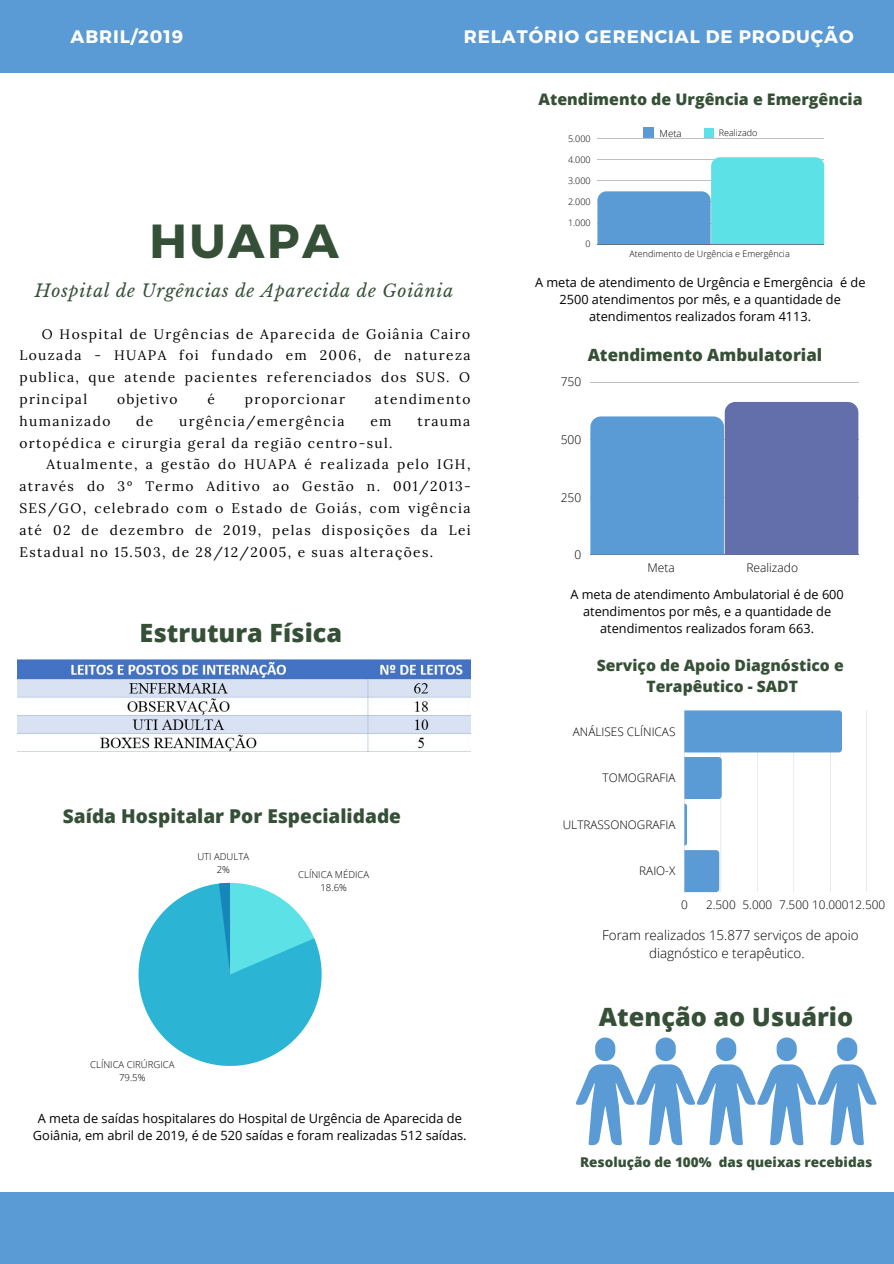
<style>
.page{position:relative;width:894px;height:1264px;background:#fff}
.page>*{position:absolute;margin:0;border:0;box-sizing:border-box;transform-origin:0 0}
.t1{font:700 47.7px "Montserrat";letter-spacing:.05em;color:#365038}
.t2{font:800 25.2px "Open Sans";color:#365038}
.t3{font:800 19.05px "Open Sans";color:#365038}
.t4{font:700 18px "Montserrat";letter-spacing:.05em;color:#fff}
.t5{font:italic 17.25px "Libre Baskerville";letter-spacing:.05em;color:#365038}
.t6{font:800 16.8px "Open Sans";color:#365038}
.t7{font:800 15.9px "Open Sans";color:#365038}
.t8{font:800 15.6px/21.5px "Open Sans";color:#365038;text-align:center}
.t9{font:13.8px/21.8px "Lora";letter-spacing:.1em;color:#000;text-align:justify}
.t10{font:800 13.5px "Open Sans";color:#365038}
.t11{font:300 13.35px/18px "Open Sans";color:#000;text-align:center}
.t12{font:12.75px/17px "Open Sans";color:#000;text-align:center}
.t13{font:300 12px "Open Sans";color:#000}
.t14{font:300 11.7px "Open Sans";color:#000}
.t15{font:300 9.75px "Open Sans";color:#000}
.t16{font:300 9.6px "Open Sans";color:#000}
.t17{font:300 9px "Open Sans";color:#000}
</style>
<div class="page">
<div style="left:0;top:0;width:893px;height:72px;background:#5b9bd5"></div>
<div style="left:0;top:1192px;width:893px;height:71px;background:#5b9bd5"></div>
<svg style="left:138px;top:882px;width:183px;height:183px"></svg>
<hr style="left:590px;top:382px;width:268px;height:1px;background:#000">
<hr style="left:590px;top:554px;width:268px;height:1px;background:#000">
<svg style="left:590px;top:402px;width:268px;height:152px;background:#678bc2"></svg>
<hr style="left:866px;top:710px;width:1px;height:182px;background:#000">
<svg style="left:684px;top:710px;width:157px;height:182px"></svg>
<img style="left:18px;top:660px;width:452px;height:91px">
<hr style="left:597px;top:138px;width:227px;height:1px;background:#000">
<hr style="left:597px;top:244px;width:227px;height:1px;background:#000">
<svg style="left:597px;top:157px;width:227px;height:87px"></svg>
<div style="left:643px;top:127px;width:10px;height:11px;background:#5b9bd5"></div>
<div style="left:704px;top:128px;width:9px;height:9px;background:#5ce1e6"></div>
<svg style="left:575px;top:1037px;width:301px;height:108px"></svg>
<p class="t4" style="left:71px;top:25px;width:114px">ABRIL/2019</p>
<p class="t4" style="left:463px;top:25px;width:391px">RELATÓRIO GERENCIAL DE PRODUÇÃO</p>
<p class="t1" style="left:149px;top:210px;width:191px">HUAPA</p>
<p class="t5" style="left:35px;top:280px;width:420px">Hospital de Urgências de Aparecida de Goiânia</p>
<p class="t9" style="left:19px;top:322px;width:452px;text-indent:22px">O Hospital de Urgências de Aparecida de Goiânia Cairo Louzada - HUAPA foi fundado em 2006, de natureza publica, que atende pacientes referenciados dos SUS. O principal</p>
<p class="t9" style="left:117px;top:388px;width:62px">objetivo</p>
<p class="t9" style="left:207px;top:388px;width:9px">é</p>
<p class="t9" style="left:245px;top:388px;width:102px">proporcionar</p>
<p class="t9" style="left:375px;top:388px;width:97px">atendimento</p>
<p class="t9" style="left:19px;top:410px;width:92px">humanizado</p>
<p class="t9" style="left:136px;top:410px;width:19px">de</p>
<p class="t9" style="left:179px;top:410px;width:167px">urgência/emergência</p>
<p class="t9" style="left:370px;top:410px;width:23px">em</p>
<p class="t9" style="left:417px;top:410px;width:54px">trauma</p>
<p class="t9" style="left:19px;top:431px;width:374px">ortopédica e cirurgia geral da região centro-sul.</p>
<p class="t9" style="left:19px;top:453px;width:453px;text-indent:27px">Atualmente, a gestão do HUAPA é realizada pelo IGH, através do 3º Termo Aditivo ao Gestão n. 001/2013- SES/GO, celebrado com o Estado de Goiás, com vigência até 02 de dezembro de 2019, pelas disposições da Lei Estadual no 15.503, de 28/12/2005, e suas alterações.</p>
<p class="t2" style="left:139px;top:615px;width:204px">Estrutura Física</p>
<p class="t3" style="left:63px;top:802px;width:339px">Saída Hospitalar Por Especialidade</p>
<p class="t16" style="left:197px;top:849px;width:53px">UTI ADULTA</p>
<p class="t16" style="left:216px;top:862px;width:15px">2%</p>
<p class="t16" style="left:298px;top:867px;width:73px">CLÍNICA MÉDICA</p>
<p class="t16" style="left:320px;top:881px;width:28px">18.6%</p>
<p class="t16" style="left:90px;top:1057px;width:86px">CLÍNICA CIRÚRGICA</p>
<p class="t16" style="left:119px;top:1070px;width:28px">79.5%</p>
<p class="t12" style="left:33px;top:1109px;width:435px">A meta de saídas hospitalares do Hospital de Urgência de Aparecida de<br>Goiânia, em abril de 2019, é de 520 saídas e foram realizadas 512 saídas.</p>
<p class="t7" style="left:538px;top:88px;width:325px">Atendimento de Urgência e Emergência</p>
<p class="t15" style="left:659px;top:126px;width:24px">Meta</p>
<p class="t17" style="left:718px;top:126px;width:40px">Realizado</p>
<p class="t17" style="left:568px;top:132px;width:24px">5.000</p>
<p class="t17" style="left:568px;top:153px;width:24px">4.000</p>
<p class="t17" style="left:568px;top:174px;width:24px">3.000</p>
<p class="t17" style="left:568px;top:196px;width:24px">2.000</p>
<p class="t17" style="left:568px;top:217px;width:24px">1.000</p>
<p class="t17" style="left:585px;top:238px;width:7px">0</p>
<p class="t17" style="left:629px;top:248px;width:162px">Atendimento de Urgência e Emergência</p>
<p class="t12" style="left:535px;top:273px;width:332px">A meta de atendimento de Urgência e Emergência é de<br>2500 atendimentos por mês, e a quantidade de atendimentos realizados foram 4113.</p>
<p class="t6" style="left:587px;top:343px;width:236px">Atendimento Ambulatorial</p>
<p class="t13" style="left:560px;top:373px;width:22px">750</p>
<p class="t13" style="left:560px;top:431px;width:22px">500</p>
<p class="t13" style="left:560px;top:488px;width:22px">250</p>
<p class="t13" style="left:574px;top:546px;width:8px">0</p>
<p class="t13" style="left:647px;top:559px;width:29px">Meta</p>
<p class="t13" style="left:746px;top:559px;width:53px">Realizado</p>
<p class="t12" style="left:570px;top:586px;width:275px">A meta de atendimento Ambulatorial é de 600 atendimentos por mês, e a quantidade de atendimentos realizados foram 663.</p>
<p class="t8" style="left:596px;top:654px;width:248px">Serviço de Apoio Diagnóstico e<br>Terapêutico - SADT</p>
<p class="t14" style="left:572px;top:723px;width:104px">ANÁLISES CLÍNICAS</p>
<p class="t14" style="left:602px;top:769px;width:74px">TOMOGRAFIA</p>
<p class="t14" style="left:562px;top:816px;width:114px">ULTRASSONOGRAFIA</p>
<p class="t14" style="left:639px;top:862px;width:38px">RAIO-X</p>
<p class="t14" style="left:680px;top:896px;width:8px">0</p>
<p class="t14" style="left:705px;top:896px;width:31px">2.500</p>
<p class="t14" style="left:742px;top:896px;width:31px">5.000</p>
<p class="t14" style="left:778px;top:896px;width:107px">7.500 10.00012.500</p>
<p class="t11" style="left:602px;top:926px;width:258px">Foram realizados 15.877 serviços de apoio diagnóstico e terapêutico.</p>
<p class="t2" style="left:598px;top:998px;width:256px">Atenção ao Usuário</p>
<p class="t10" style="left:580px;top:1152px;width:294px">Resolução de 100% das queixas recebidas</p>
</div>
